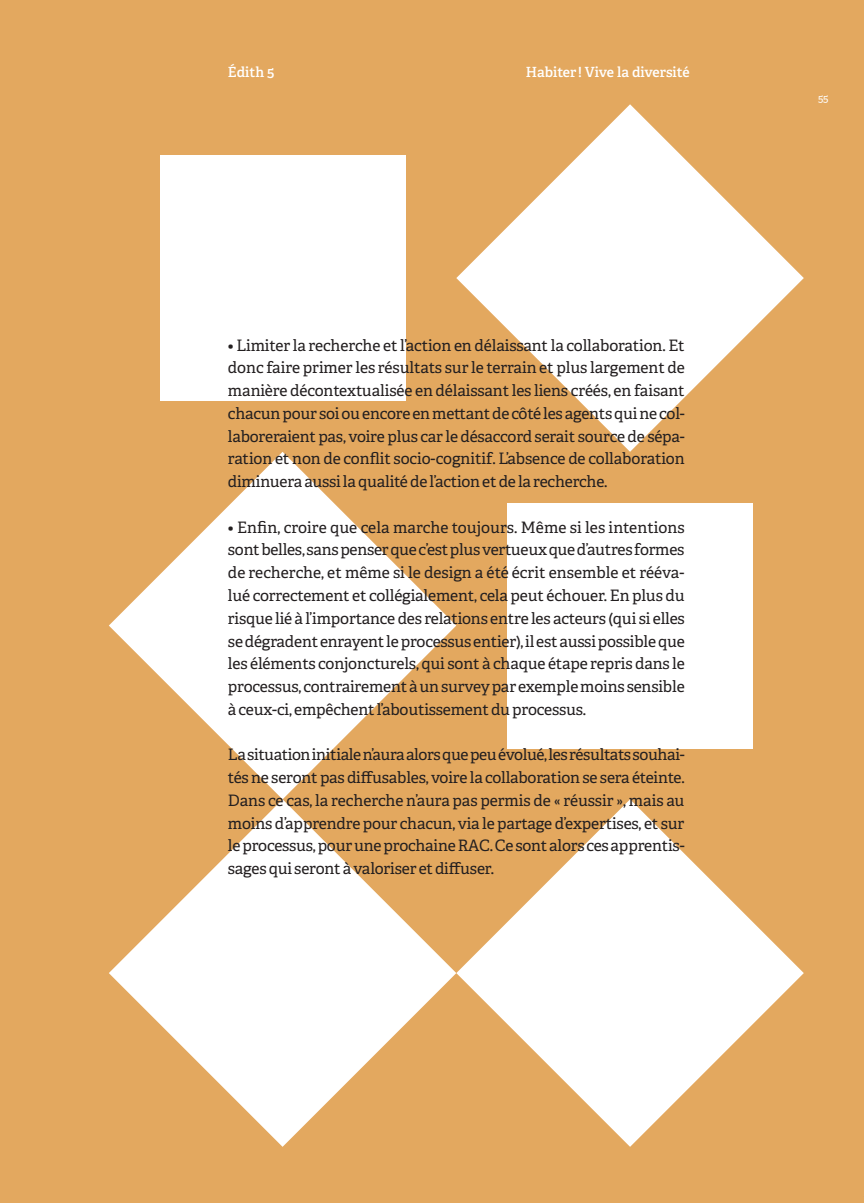
<style>
.page{position:relative;width:864px;height:1203px;background:#fff}
.page>*{position:absolute;margin:0;border:0;box-sizing:border-box;transform-origin:0 0}
.t1{font:15.75px/22.8px "Adelle";letter-spacing:-.01em;color:#231f20;text-align:justify}
.t2{font:600 14px "Adelle";color:#fff}
.t3{font:10.5px "Adelle";color:#fff}
</style>
<div class="page">
<div style="left:0;top:0;width:863px;height:1202px;background:#e3a85f"></div>
<svg style="left:456px;top:104px;width:347px;height:347px"></svg>
<div style="left:507px;top:502px;width:245px;height:246px;background:#fff"></div>
<svg style="left:456px;top:799px;width:347px;height:347px"></svg>
<div style="left:160px;top:155px;width:245px;height:246px;background:#fff"></div>
<svg style="left:109px;top:452px;width:347px;height:347px"></svg>
<svg style="left:109px;top:799px;width:347px;height:347px"></svg>
<p class="t2" style="left:228px;top:64px;width:48px">Édith 5</p>
<p class="t2" style="left:525px;top:63px;width:165px">Habiter ! Vive la diversité</p>
<p class="t1" style="left:228px;top:334px;width:458px">• Limiter la recherche et l’action en délaissant la collaboration. Et donc faire primer les résultats sur le terrain et plus largement de manière décontextualisée en délaissant les liens créés, en faisant chacun pour soi ou encore en mettant de côté les agents qui ne col&shy;laboreraient pas, voire plus car le désaccord serait source de sépa&shy;ration et non de conflit socio-cognitif. L’absence de collaboration diminuera aussi la qualité de l’action et de la recherche.</p>
<p class="t1" style="left:228px;top:516px;width:458px">• Enfin, croire que cela marche toujours. Même si les intentions sont belles, sans penser que c’est plus vertueux que d’autres formes de recherche, et même si le design a été écrit ensemble et rééva&shy;lué correctement et collégialement, cela peut échouer. En plus du risque lié à l’importance des relations entre les acteurs (qui si elles se dégradent enrayent le processus entier), il est aussi possible que les éléments conjoncturels, qui sont à chaque étape repris dans le processus, contrairement à un survey par exemple moins sensible à ceux-ci, empêchent l’aboutissement du processus.</p>
<p class="t1" style="left:228px;top:743px;width:458px">La situation initiale n’aura alors que peu évolué, les résultats souhai&shy;tés ne seront pas diffusables, voire la collaboration se sera éteinte.<br>Dans ce cas, la recherche n’aura pas permis de « réussir », mais au moins d’apprendre pour chacun, via le partage d’expertises, et sur le processus, pour une prochaine RAC. Ce sont alors ces apprentis&shy;sages qui seront à valoriser et diffuser.</p>
<p class="t3" style="left:817px;top:92px;width:12px">55</p>
</div>
